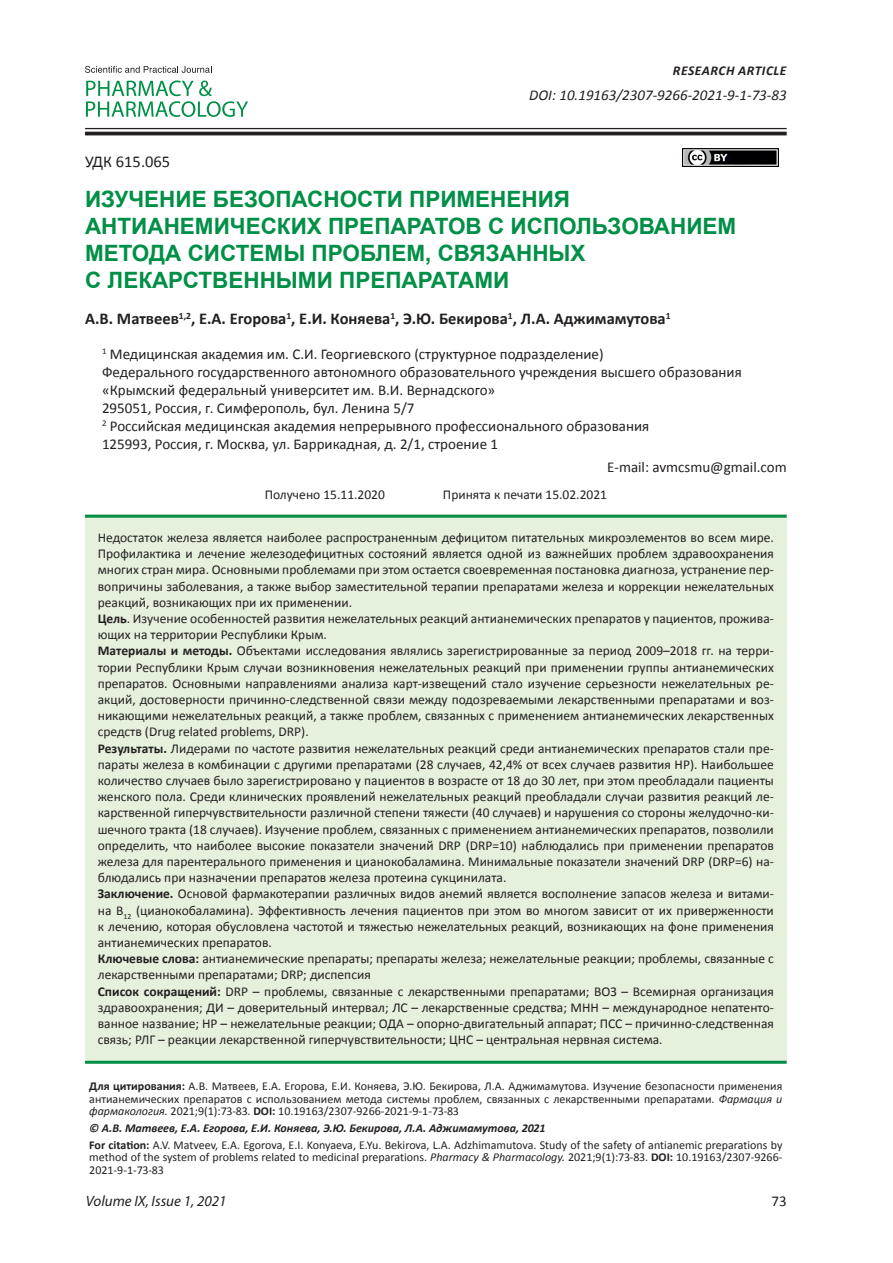
<style>
.page{position:relative;width:893px;height:1263px;background:#fff}
.page>*{position:absolute;margin:0;border:0;box-sizing:border-box;transform-origin:0 0}
.t1{font:700 22.5px/27px "Arial";color:#008f46}
.t2{font:700 16.5px "Calibri";color:#231f20}
.t3{font:16.5px "Calibri";color:#231f20}
.t4{font:15px/18px "Calibri";color:#231f20}
.t5{font:italic 15px "Calibri";color:#231f20}
.t6{font:italic 15px "Myriad Pro";color:#231f20}
.t7{font:13.5px/16.2px "Calibri";color:#231f20}
.t8{font:13.5px "Calibri";color:#212121}
.t9{font:italic 700 13.5px "Calibri";letter-spacing:.04em;color:#231f20}
.t10{font:12px/12.5px "Calibri";color:#231f20}
.s1{font-weight:700}
.s2{color:#212121}
.s3{font-weight:700;color:#212121}
.s4{font-style:italic}
.s5{font-weight:700;font-style:italic}
</style>
<div class="page">
<hr style="left:85px;top:128px;width:702px;height:1px;background:#231f20">
<hr style="left:85px;top:132px;width:702px;height:3px;background:#231f20">
<svg style="left:86px;top:81px;width:162px;height:36px"></svg>
<svg style="left:85px;top:66px;width:127px;height:7px"></svg>
<div style="left:85px;top:514px;width:702px;height:549px;background:#e5f0dd"></div>
<hr style="left:85px;top:515px;width:702px;height:3px;background:#008f46">
<hr style="left:85px;top:1061px;width:702px;height:3px;background:#008f46">
<img style="left:683px;top:149px;width:96px;height:18px">
<p class="t9" style="left:673px;top:62px;width:115px">RESEARCH ARTICLE</p>
<p class="t5" style="left:529px;top:85px;width:259px">DOI: 10.19163/2307-9266-2021-9-1-73-83</p>
<p class="t3" style="left:85px;top:151px;width:87px">УДК 615.065</p>
<h1 class="t1" style="left:85px;top:186px;width:653px">ИЗУЧЕНИЕ БЕЗОПАСНОСТИ ПРИМЕНЕНИЯ АНТИАНЕМИЧЕСКИХ ПРЕПАРАТОВ С ИСПОЛЬЗОВАНИЕМ МЕТОДА СИСТЕМЫ ПРОБЛЕМ, СВЯЗАННЫХ<br>С ЛЕКАРСТВЕННЫМИ ПРЕПАРАТАМИ</h1>
<p class="t2" style="left:85px;top:308px;width:587px">А.В. Матвеев<sup>1,2</sup>, Е.А. Егорова<sup>1</sup>, Е.И. Коняева<sup>1</sup>, Э.Ю. Бекирова<sup>1</sup>, Л.A. Аджимамутова<sup>1</sup></p>
<p class="t4" style="left:102px;top:345px;width:641px"><sup>1</sup> Медицинская академия им. С.И. Георгиевского (структурное подразделение)<br>Федерального государственного автономного образовательного учреждения высшего образования «Крымский федеральный университет им. В.И. Вернадского»<br>295051, Россия, г. Симферополь, бул. Ленина 5/7<br><sup>2</sup> Российская медицинская академия непрерывного профессионального образования<br>125993, Россия, г. Москва, ул. Баррикадная, д. 2/1, строение 1</p>
<p class="t4" style="left:607px;top:458px;width:181px">E-mail: avmcsmu@gmail.com</p>
<p class="t7" style="left:265px;top:486px;width:122px">Получено 15.11.2020</p>
<p class="t7" style="left:443px;top:486px;width:166px">Принята к печати 15.02.2021</p>
<p class="t8" style="left:98px;top:529px;width:678px">Недостаток железа является наиболее распространенным дефицитом питательных микроэлементов во всем мире.</p>
<p class="t7" style="left:98px;top:546px;width:678px">Профилактика и лечение железодефицитных состояний является одной из важнейших проблем здравоохранения многих стран мира. Основными проблемами при этом остается своевременная постановка диагноза, устранение пер&shy;вопричины заболевания, а также выбор заместительной терапии препаратами железа и коррекции нежелательных реакций, возникающих при их применении.<br><span class="s1">Цель</span>. И<span class="s2">зучение особенностей развития нежелательных реакций антианемических препаратов у пациентов, прожива&shy;ющих на территории Республики Крым.<br></span><span class="s3">Материалы и методы.</span> Объектами исследования являлись зарегистрированные за период 2009–2018 гг. на терри&shy;тории Республики Крым случаи возникновения <span class="s2">нежелательных реакций</span> при применении группы антианемических препаратов. Основными направлениями анализа карт-извещений стало изучение серьезности <span class="s2">нежелательных ре&shy;акций</span>, достоверности причинно-следственной связи между подозреваемыми лекарственными препаратами и воз&shy;никающими <span class="s2">нежелательных реакций</span>, а также проблем, связанных с применением антианемических лекарственных средств (Drug related problems, DRP).<br><span class="s1">Результаты.</span> Лидерами по частоте развития нежелательных реакций среди антианемических препаратов стали пре&shy;параты железа в комбинации с другими препаратами (28 случаев, 42,4% от всех случаев развития НР). Наибольшее количество случаев было зарегистрировано у пациентов в возрасте от 18 до 30 лет, при этом преобладали пациенты женского пола. Среди клинических проявлений нежелательных реакций преобладали случаи развития реакций ле&shy;карственной гиперчувствительности различной степени тяжести (40 случаев) и нарушения со стороны желудочно-ки&shy;шечного тракта (18 случаев). Изучение проблем, связанных с применением антианемических препаратов, позволили определить, что наиболее высокие показатели значений DRP (DRP=10) наблюдались при применении препаратов железа для парентерального применения и цианокобаламина. Минимальные показатели значений DRP (DRP=6) на&shy;блюдались при назначении препаратов железа протеина сукцинилата.<br><span class="s1">Заключение.</span> Основой фармакотерапии различных видов анемий является восполнение запасов железа и витами&shy;на В<sub>12</sub> (цианокобаламина). Эффективность лечения пациентов при этом во многом зависит от их приверженности к лечению, которая обусловлена частотой и тяжестью нежелательных реакций, возникающих на фоне применения антианемических препаратов.<br><span class="s1">Ключевые слова:</span> антианемические препараты; препараты железа; нежелательные реакции; проблемы, связанные с лекарственными препаратами; DRP; диспепсия<br><span class="s1">Список сокращений:</span> DRP – проблемы, связанные с лекарственными препаратами; ВОЗ – Всемирная организация здравоохранения; ДИ – доверительный интервал; ЛС – лекарственные средства; МНН – международное непатенто&shy;ванное название; НР – нежелательные реакции; ОДА – опорно-двигательный аппарат; ПСС – причинно-следственная связь; РЛГ – реакции лекарственной гиперчувствительности; ЦНС – центральная нервная система.</p>
<p class="t10" style="left:89px;top:1080px;width:695px;text-align:justify"><span class="s1">Для цитирования:</span> А.В. Матвеев, Е.А. Егорова, Е.И. Коняева, Э.Ю. Бекирова, Л.A. Аджимамутова. Изучение безопасности применения антианемических препаратов с использованием метода системы проблем, связанных с лекарственными препаратами. <span class="s4">Фармация и фармакология.</span> 2021;9(1):73-83. <span class="s1">DOI:</span> 10.19163/2307-9266-2021-9-1-73-83</p>
<p class="t10" style="left:89px;top:1120px;width:695px;line-height:16.6px"><span class="s5">© А.В. Матвеев, Е.А. Егорова, Е.И. Коняева, Э.Ю. Бекирова, Л.A. Аджимамутова, 2021<br></span><span class="s1">For citation:</span> A.V. Matveev, E.A. Egorova, E.I. Konyaeva, E.Yu. Bekirova, L.A. Adzhimamutova. Study of the safety of antianemic preparations by</p>
<p class="t10" style="left:89px;top:1151px;width:695px">method of the system of problems related to medicinal preparations. <span class="s4">Pharmacy &amp; Pharmacology.</span> 2021;9(1):73-83. <span class="s1">DOI:</span> 10.19163/2307-9266-<br>2021-9-1-73-83</p>
<p class="t6" style="left:86px;top:1192px;width:142px">Volume IX, Issue 1, 2021</p>
<p class="t4" style="left:771px;top:1192px;width:17px">73</p>
</div>
